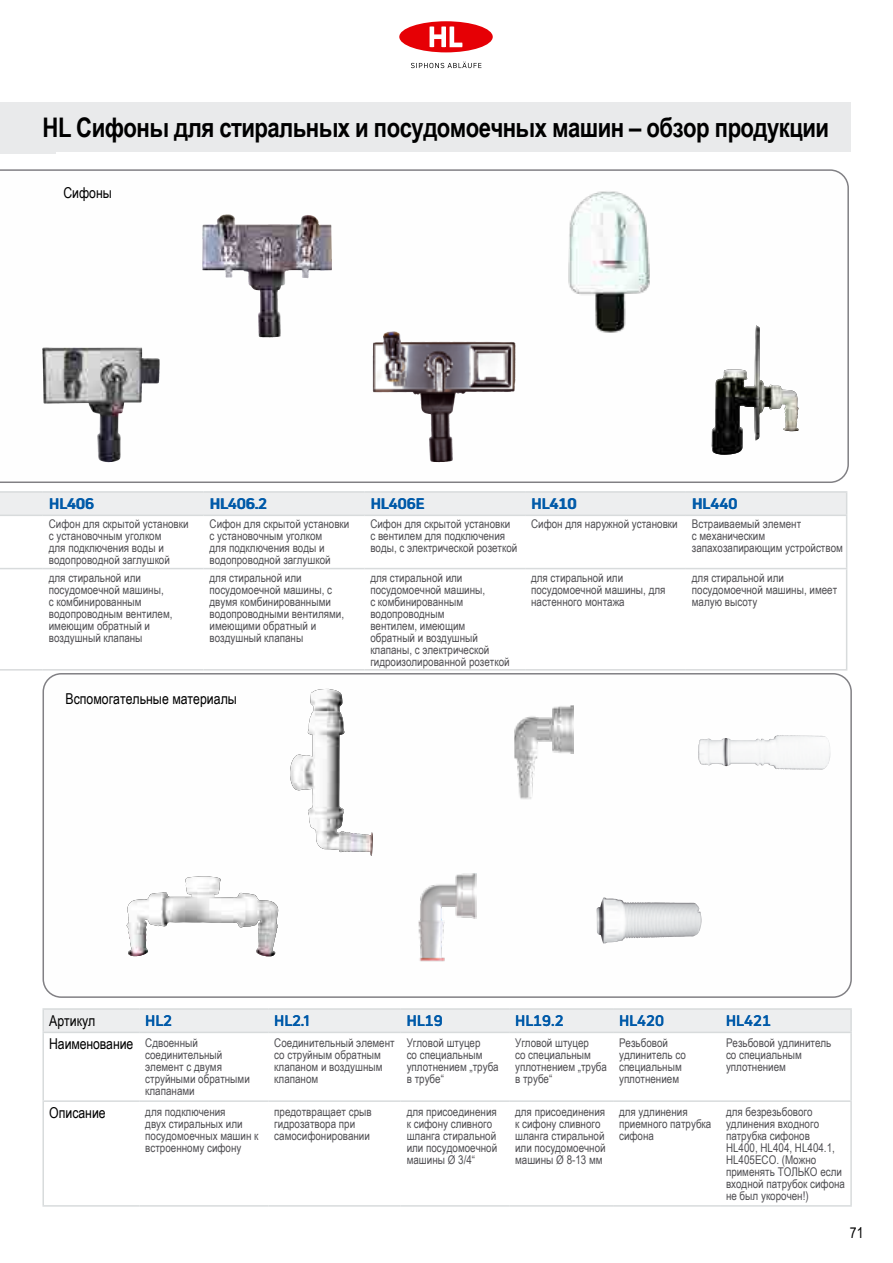
<style>
.page{position:relative;width:893px;height:1263px;background:#fff}
.page>*{position:absolute;margin:0;border:0;box-sizing:border-box;transform-origin:0 0}
.t1{font:700 27px "Arial Narrow";letter-spacing:-.02em;color:#000}
.t2{font:15px/23.4px "Arial Narrow";color:#000}
.t3{font:700 15px "Uni Neue";color:#005aa9}
.t4{font:12px/12px "Arial Narrow";color:#504f53}
.s1{font-size:12px;color:#504f53}
</style>
<div class="page">
<svg style="left:411px;top:62px;width:70px;height:6px"></svg>
<div style="left:399px;top:21px;width:94px;height:31px;background:#e60005;border-radius:50%"></div>
<svg style="left:430px;top:26px;width:33px;height:21px"></svg>
<svg style="left:0;top:169px;width:849px;height:314px"></svg>
<img style="left:42px;top:347px;width:95px;height:115px">
<img style="left:568px;top:190px;width:86px;height:144px">
<svg style="left:712px;top:326px;width:87px;height:130px"></svg>
<img style="left:712px;top:326px;width:44px;height:129px">
<div style="left:43px;top:673px;width:809px;height:325px;border:2px solid #818084;border-radius:18px"></div>
<svg style="left:133px;top:876px;width:145px;height:81px"></svg>
<img style="left:127px;top:877px;width:69px;height:79px">
<img style="left:290px;top:689px;width:83px;height:167px">
<img style="left:596px;top:898px;width:105px;height:45px">
<img style="left:698px;top:735px;width:133px;height:35px">
<img style="left:515px;top:705px;width:58px;height:95px">
<img style="left:418px;top:873px;width:58px;height:89px">
<img style="left:373px;top:331px;width:58px;height:126px">
<img style="left:202px;top:214px;width:79px;height:123px">
<div style="left:0;top:102px;width:850px;height:50px;background:#e9eaeb"></div>
<hr style="left:0;top:568px;width:43px;height:1px;background:#d8dbdc">
<hr style="left:43px;top:568px;width:161px;height:1px;background:#d8dbdc">
<hr style="left:204px;top:568px;width:160px;height:1px;background:#d8dbdc">
<hr style="left:364px;top:568px;width:161px;height:1px;background:#d8dbdc">
<hr style="left:525px;top:568px;width:161px;height:1px;background:#d8dbdc">
<hr style="left:686px;top:568px;width:161px;height:1px;background:#d8dbdc">
<hr style="left:0;top:669px;width:43px;height:2px;background:#d8dbdc">
<hr style="left:43px;top:669px;width:161px;height:2px;background:#d8dbdc">
<hr style="left:204px;top:669px;width:160px;height:2px;background:#d8dbdc">
<hr style="left:364px;top:669px;width:161px;height:2px;background:#d8dbdc">
<hr style="left:525px;top:669px;width:161px;height:2px;background:#d8dbdc">
<hr style="left:686px;top:669px;width:161px;height:2px;background:#d8dbdc">
<hr style="left:846px;top:516px;width:1px;height:52px;background:#d8dbdc">
<hr style="left:846px;top:569px;width:1px;height:100px;background:#d8dbdc">
<div style="left:44px;top:1010px;width:806px;height:22px;background:#edeeef"></div>
<hr style="left:42px;top:1008px;width:97px;height:2px;background:#d8dbdc">
<hr style="left:42px;top:1010px;width:2px;height:22px;background:#d8dbdc">
<hr style="left:42px;top:1032px;width:97px;height:1px;background:#d8dbdc">
<hr style="left:42px;top:1033px;width:2px;height:67px;background:#d8dbdc">
<hr style="left:42px;top:1100px;width:97px;height:2px;background:#d8dbdc">
<hr style="left:42px;top:1102px;width:2px;height:103px;background:#d8dbdc">
<hr style="left:139px;top:1100px;width:129px;height:2px;background:#d8dbdc">
<hr style="left:268px;top:1100px;width:133px;height:2px;background:#d8dbdc">
<hr style="left:401px;top:1100px;width:108px;height:2px;background:#d8dbdc">
<hr style="left:509px;top:1100px;width:104px;height:2px;background:#d8dbdc">
<hr style="left:613px;top:1100px;width:107px;height:2px;background:#d8dbdc">
<hr style="left:720px;top:1100px;width:132px;height:2px;background:#d8dbdc">
<hr style="left:42px;top:1205px;width:97px;height:2px;background:#d8dbdc">
<hr style="left:139px;top:1205px;width:129px;height:2px;background:#d8dbdc">
<hr style="left:268px;top:1205px;width:133px;height:2px;background:#d8dbdc">
<hr style="left:401px;top:1205px;width:108px;height:2px;background:#d8dbdc">
<hr style="left:509px;top:1205px;width:104px;height:2px;background:#d8dbdc">
<hr style="left:613px;top:1205px;width:107px;height:2px;background:#d8dbdc">
<hr style="left:720px;top:1205px;width:132px;height:2px;background:#d8dbdc">
<hr style="left:850px;top:1033px;width:2px;height:67px;background:#d8dbdc">
<hr style="left:850px;top:1102px;width:2px;height:103px;background:#d8dbdc">
<hr style="left:139px;top:1008px;width:129px;height:2px;background:#d8dbdc">
<hr style="left:268px;top:1008px;width:133px;height:2px;background:#d8dbdc">
<hr style="left:401px;top:1008px;width:108px;height:2px;background:#d8dbdc">
<hr style="left:509px;top:1008px;width:104px;height:2px;background:#d8dbdc">
<hr style="left:613px;top:1008px;width:107px;height:2px;background:#d8dbdc">
<hr style="left:720px;top:1008px;width:132px;height:2px;background:#d8dbdc">
<hr style="left:850px;top:1010px;width:2px;height:22px;background:#d8dbdc">
<hr style="left:139px;top:1032px;width:129px;height:1px;background:#d8dbdc">
<hr style="left:268px;top:1032px;width:133px;height:1px;background:#d8dbdc">
<hr style="left:401px;top:1032px;width:108px;height:1px;background:#d8dbdc">
<hr style="left:509px;top:1032px;width:104px;height:1px;background:#d8dbdc">
<hr style="left:613px;top:1032px;width:107px;height:1px;background:#d8dbdc">
<hr style="left:720px;top:1032px;width:132px;height:1px;background:#d8dbdc">
<hr style="left:0;top:516px;width:1px;height:76px;background:#d8dbdc">
<hr style="left:0;top:593px;width:1px;height:76px;background:#d8dbdc">
<svg style="left:0;top:491px;width:847px;height:25px;background:#eaebec"></svg>
<h1 class="t1" style="left:43px;top:107px;width:788px">HL Сифоны для стиральных и посудомоечных машин – обзор продукции</h1>
<p class="t2" style="left:63px;top:181px;width:50px">Сифоны</p>
<p class="t3" style="left:50px;top:494px;width:46px">HL406</p>
<p class="t3" style="left:210px;top:494px;width:58px">HL406.2</p>
<p class="t3" style="left:371px;top:494px;width:55px">HL406E</p>
<p class="t3" style="left:532px;top:494px;width:47px">HL410</p>
<p class="t3" style="left:693px;top:494px;width:47px">HL440</p>
<p class="t4" style="left:49px;top:518px;width:141px">Сифон для скрытой установки с установочным уголком<br>для подключения воды и водопроводной заглушкой</p>
<p class="t4" style="left:210px;top:518px;width:141px">Сифон для скрытой установки с установочным уголком<br>для подключения воды и водопроводной заглушкой</p>
<p class="t4" style="left:370px;top:518px;width:149px">Сифон для скрытой установки с вентилем для подключения воды, с электрической розеткой</p>
<p class="t4" style="left:692px;top:518px;width:153px;text-indent:-161px">Сифон для наружной установки Встраиваемый элемент<br>с механическим запахозапирающим устройством</p>
<p class="t4" style="left:49px;top:571px;width:125px">для стиральной или посудомоечной машины,<br>с комбинированным водопроводным вентилем, имеющим обратный и воздушный клапаны</p>
<p class="t4" style="left:210px;top:571px;width:136px">для стиральной или посудомоечной машины, с двумя комбинированными водопроводными вентилями, имеющими обратный и воздушный клапаны</p>
<p class="t4" style="left:370px;top:571px;width:141px">для стиральной или посудомоечной машины,<br>с комбинированным водопроводным<br>вентилем, имеющим обратный и воздушный клапаны, с электрической гидроизолированной розеткой</p>
<p class="t4" style="left:531px;top:571px;width:136px">для стиральной или посудомоечной машины, для настенного монтажа</p>
<p class="t4" style="left:692px;top:571px;width:147px">для стиральной или посудомоечной машины, имеет малую высоту</p>
<p class="t2" style="left:66px;top:686px;width:173px">Вспомогательные материалы</p>
<p class="t2" style="left:49px;top:1008px;width:150px">Артикул<br>Наименование <span class="s1">Сдвоенный</span></p>
<p class="t4" style="left:145px;top:1048px;width:106px">соединительный элемент с двумя струйными обратными клапанами</p>
<p class="t3" style="left:145px;top:1011px;width:28px">HL2</p>
<p class="t3" style="left:274px;top:1011px;width:37px">HL2.1</p>
<p class="t3" style="left:407px;top:1011px;width:38px">HL19</p>
<p class="t3" style="left:515px;top:1011px;width:50px">HL19.2</p>
<p class="t3" style="left:619px;top:1011px;width:47px">HL420</p>
<p class="t3" style="left:726px;top:1011px;width:47px">HL421</p>
<p class="t4" style="left:274px;top:1036px;width:122px">Соединительный элемент со струйным обратным клапаном и воздушным клапаном</p>
<p class="t4" style="left:407px;top:1036px;width:94px">Угловой штуцер<br>со специальным уплотнением „труба в трубе“</p>
<p class="t4" style="left:515px;top:1036px;width:93px">Угловой штуцер<br>со специальным уплотнением „труба в трубе“</p>
<p class="t4" style="left:619px;top:1036px;width:68px">Резьбовой удлинитель со специальным уплотнением</p>
<p class="t4" style="left:726px;top:1036px;width:107px">Резьбовой удлинитель со специальным уплотнением</p>
<p class="t2" style="left:49px;top:1100px;width:58px">Описание</p>
<p class="t4" style="left:145px;top:1105px;width:115px">для подключения<br>двух стиральных или посудомоечных машин к встроенному сифону</p>
<p class="t4" style="left:274px;top:1105px;width:99px">предотвращает срыв гидрозатвора при самосифонировании</p>
<p class="t4" style="left:407px;top:1105px;width:92px">для присоединения к сифону сливного шланга стиральной или посудомоечной машины Ø 3/4“</p>
<p class="t4" style="left:515px;top:1105px;width:92px">для присоединения к сифону сливного шланга стиральной или посудомоечной машины Ø 8-13 мм</p>
<p class="t4" style="left:619px;top:1105px;width:94px">для удлинения приемного патрубка сифона</p>
<p class="t4" style="left:726px;top:1105px;width:121px">для безрезьбового удлинения входного патрубка сифонов<br>HL400, HL404, HL404.1,<br>HL405ECO. (Можно применять ТОЛЬКО если входной патрубок сифона не был укорочен!)</p>
<p class="t2" style="left:850px;top:1220px;width:15px">71</p>
</div>
